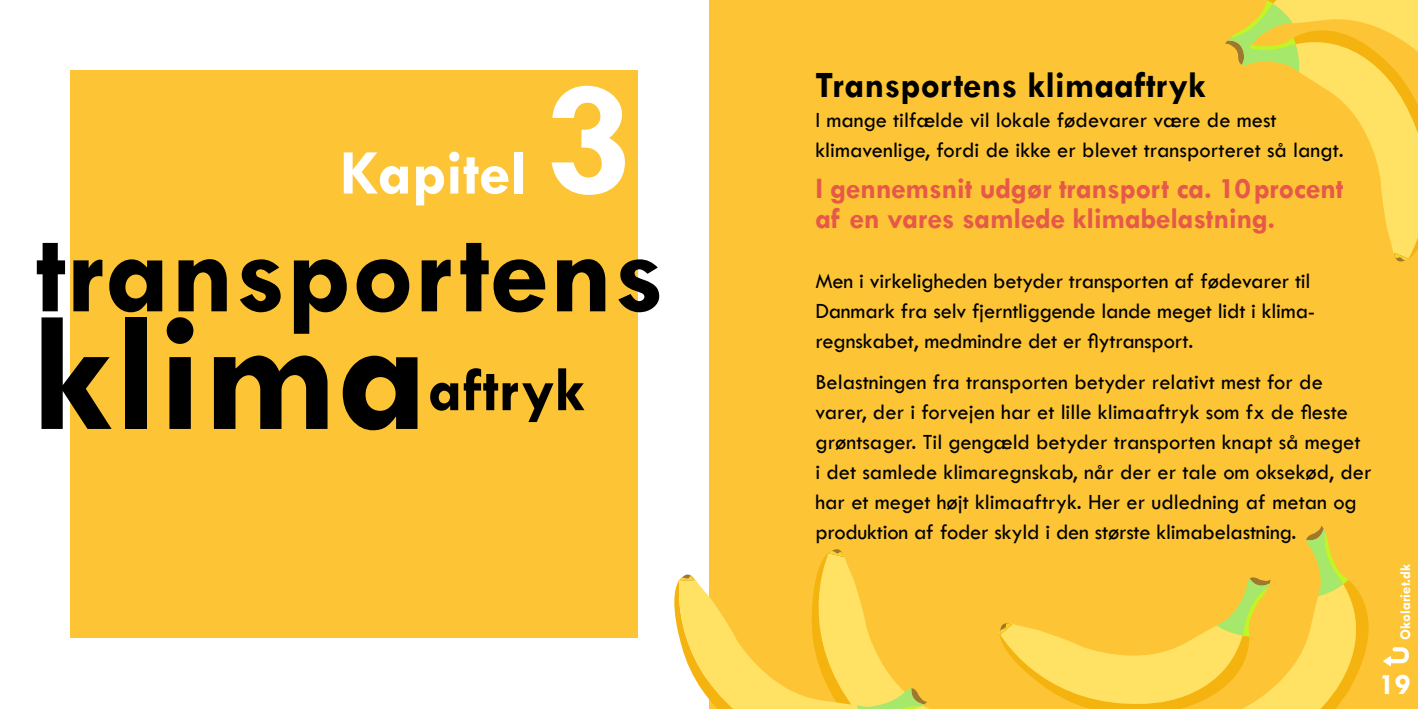
<style>
.page{position:relative;width:1418px;height:709px;background:#fff}
.page>*{position:absolute;margin:0;border:0;box-sizing:border-box;transform-origin:0 0}
.t1{font:700 171px "Tw Cen";color:#000}
.t2{font:700 170px "Tw Cen";color:#fff}
.t3{font:700 121.25px "Tw Cen";color:#000}
.t4{font:700 64.12px "Tw Cen";color:#fff}
.t5{font:700 64.12px "Tw Cen";color:#000}
.t6{font:700 37.5px "Tw Cen";color:#000}
.t7{font:700 30px/30px "Tw Cen";letter-spacing:-.01em;color:#e65848}
.t8{font:700 30px "Tw Cen";color:#fff}
.t9{font:22.5px/30px "Tw Cen";color:#000}
.t10{font:700 15px "Tw Cen";color:#fff}
</style>
<div class="page">
<div style="left:71px;top:71px;width:567px;height:567px;background:#fdc536"></div>
<div style="left:709px;top:0;width:708px;height:709px;background:#fdc536"></div>
<svg style="left:674px;top:549px;width:255px;height:160px"></svg>
<svg style="left:1225px;top:0;width:192px;height:262px"></svg>
<svg style="left:999px;top:525px;width:409px;height:184px"></svg>
<h3 class="t4" style="left:339px;top:135px;width:189px">Kapitel</h3>
<h2 class="t2" style="left:544px;top:38px;width:92px">3</h2>
<h3 class="t3" style="left:35px;top:200px;width:631px">transportens</h3>
<h1 class="t1" style="left:32px;top:272px;width:398px">klima</h1>
<h3 class="t5" style="left:428px;top:351px;width:158px">aftryk</h3>
<h3 class="t6" style="left:815px;top:62px;width:392px">Transportens klimaaftryk</h3>
<p class="t9" style="left:815px;top:105px;width:530px">I mange tilfælde vil lokale fødevarer være de mest klimavenlige, fordi de ikke er blevet transporteret så langt.</p>
<h3 class="t7" style="left:815px;top:173px;width:530px">I gennemsnit udgør transport ca. 10procent af en vares samlede klimabelastning.</h3>
<p class="t9" style="left:815px;top:266px;width:501px">Men i virkeligheden betyder transporten af fødevarer til<br>Danmark fra selv fjerntliggende lande meget lidt i klima&shy;regnskabet, medmindre det er flytransport.</p>
<p class="t9" style="left:815px;top:367px;width:557px">Belastningen fra transporten betyder relativt mest for de varer, der i forvejen har et lille klimaaftryk som fx de fleste grøntsager. Til gengæld betyder transporten knapt så meget<br>i det samlede klimaregnskab, når der er tale om oksekød, der har et meget højt klimaaftryk. Her er udledning af metan og produktion af foder skyld i den største klimabelastning.</p>
<p class="t10" style="left:1396px;top:640px;width:78px;rotate:-90deg">Okolariet.dk</p>
<h3 class="t8" style="left:1378px;top:666px;width:33px">19</h3>
</div>
